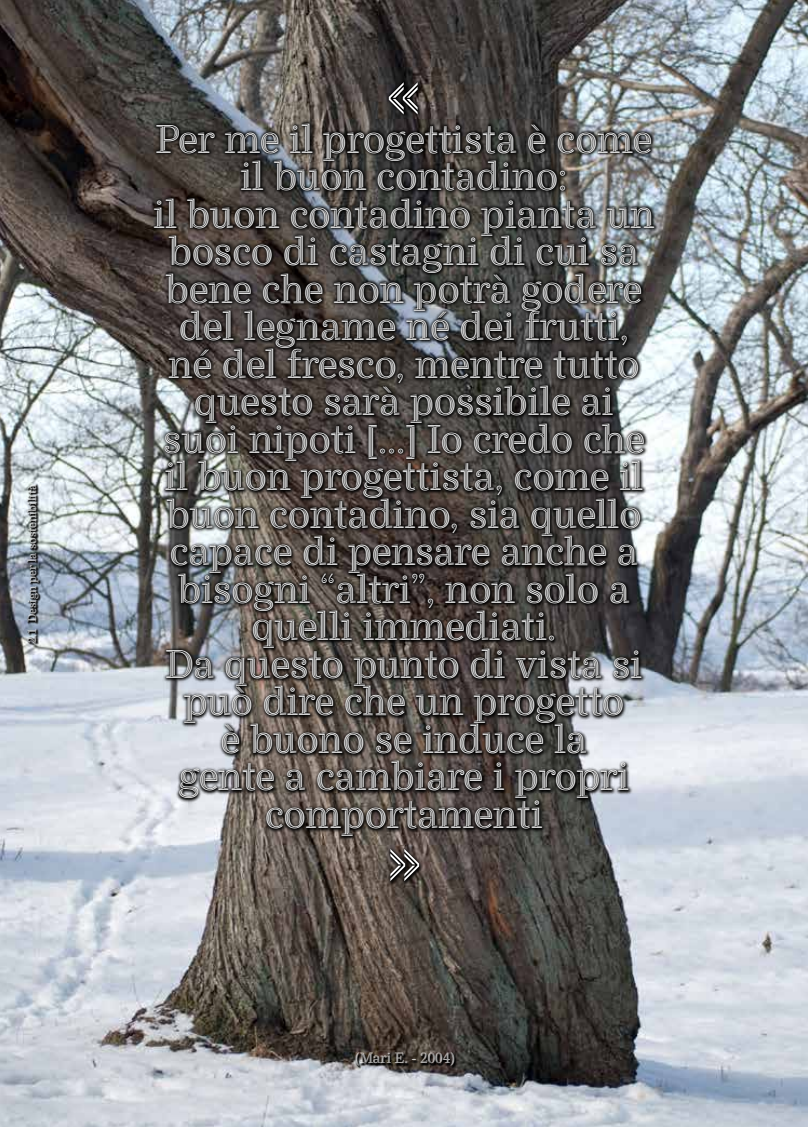
<style>
.page{position:relative;width:808px;height:1127px;background:#fff}
.page>*{position:absolute;margin:0;border:0;box-sizing:border-box;transform-origin:0 0}
.t1{font:72px "Ryman";color:#fff}
.t2{font:40.5px/37.5px "Ryman";color:#fff;text-align:center}
.t3{font:15px "Ryman";color:#fff}
.t4{font:12px "Ryman";color:#fff}
</style>
<div class="page">
<img style="left:0;top:0;width:808px;height:1127px">
<svg style="left:26px;top:483px;width:15px;height:162px;background:#6f777e"></svg>
<svg style="left:151px;top:79px;width:508px;height:807px;background:#484645"></svg>
<svg style="left:355px;top:1052px;width:102px;height:17px;background:#38322e"></svg>
<p class="t4" style="left:25px;top:643px;width:160px;rotate:-90deg">2.1 Design per la sostenibilità</p>
<h1 class="t1" style="left:386px;top:50px;width:37px">«</h1>
<p class="t2" style="left:153px;top:120px;width:502px">Per me il progettista è come il buon contadino:<br>il buon contadino pianta un bosco di castagni di cui sa bene che non potrà godere del legname né dei frutti, né del fresco, mentre tutto questo sarà possibile ai suoi nipoti […] Io credo che il buon progettista, come il buon contadino, sia quello capace di pensare anche a bisogni “altri”, non solo a quelli immediati.<br>Da questo punto di vista si può dire che un progetto<br>è buono se induce la<br>gente a cambiare i propri comportamenti</p>
<h1 class="t1" style="left:386px;top:816px;width:37px">»</h1>
<p class="t3" style="left:355px;top:1049px;width:102px">(Mari E. - 2004)</p>
</div>
